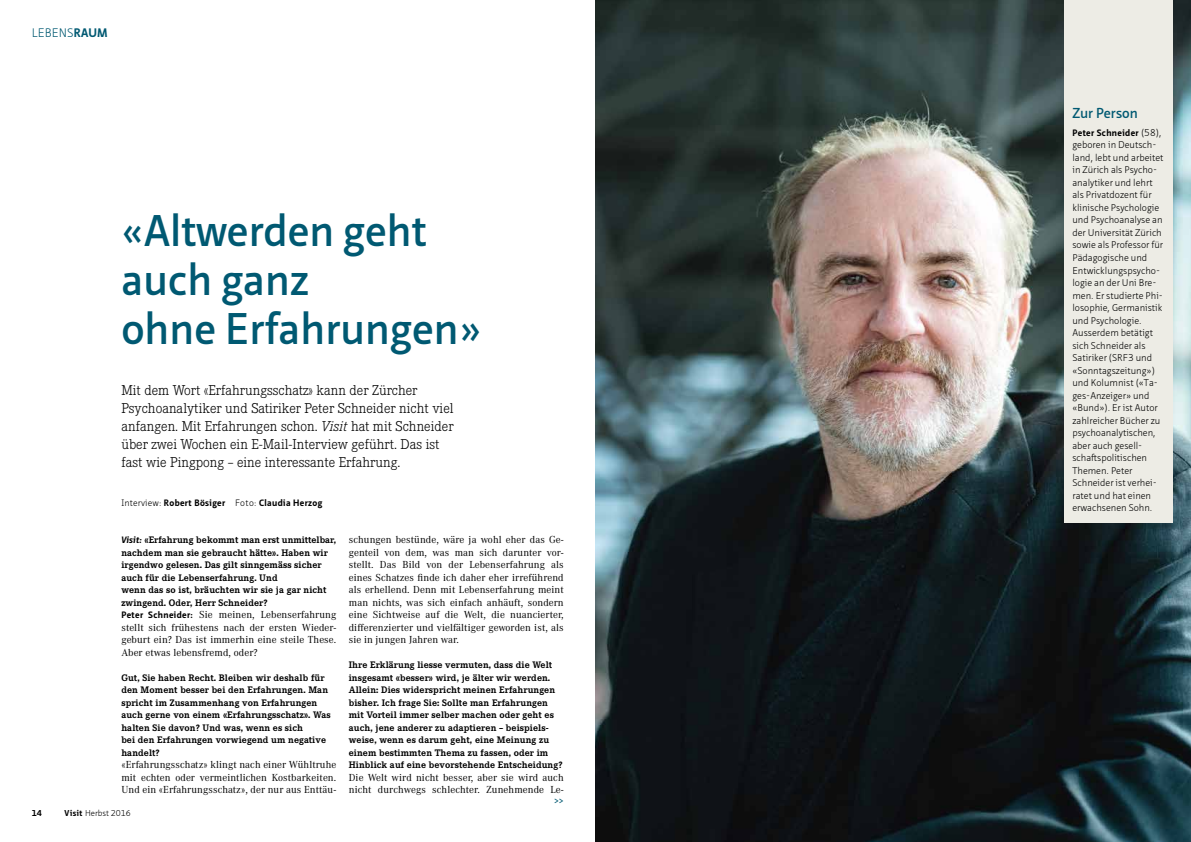
<style>
.page{position:relative;width:1191px;height:842px;background:#fff}
.page>*{position:absolute;margin:0;border:0;box-sizing:border-box;transform-origin:0 0}
.t1{font:600 43px/49px "Neue Sans Pro";color:#005972}
.t2{font:300 14px/18px "Corporate E";color:#000}
.t3{font:600 14px "Neue Sans Pro";color:#005972}
.t4{font:300 12px "Neue Sans Pro";letter-spacing:.01em;color:#005972}
.t5{font:10px/12.5px "Corporate A";letter-spacing:.01em;color:#000;text-align:justify}
.t6{font:10px "Neue Sans Pro";color:#005972}
.t7{font:300 9.5px/12.5px "Neue Sans Pro";color:#000}
.t8{font:700 9.3px/12.5px "Corporate E";letter-spacing:.01em;color:#000}
.t9{font:700 9px "Neue Sans Pro";letter-spacing:.04em;color:#000}
.t10{font:300 8.3px "Neue Sans Pro";color:#000}
.t11{font:700 8.3px "Neue Sans Pro";color:#000}
.s1{font-weight:700}
.s2{font-style:italic}
.s3{font-weight:300}
.s4{font-family:"Neue Sans Pro";font-style:italic;font-size:9px}
.s5{font-family:"Neue Sans Pro";font-weight:700;font-size:9px}
.s6{font-weight:300;font-size:9.5px}
</style>
<div class="page">
<img style="left:595px;top:0;width:596px;height:842px">
<div style="left:1064px;top:0;width:108px;height:522px;background:#edece5"></div>
<p class="t4" style="left:32px;top:25px;width:77px">lebens<span class="s1">raum</span></p>
<h1 class="t1" style="left:121px;top:206px;width:362px">«Altwerden geht auch ganz<br>ohne Erfahrungen»</h1>
<p class="t2" style="left:121px;top:381px;width:334px">Mit dem Wort «Erfahrungsschatz» kann der Zürcher Psychoanalytiker und Satiriker Peter Schneider nicht viel anfangen. Mit Erfahrungen schon. <span class="s2">Visit</span> hat mit Schneider über zwei Wochen ein E-Mail-Interview geführt. Das ist fast wie Pingpong – eine interessante Erfahrung.</p>
<p class="t9" style="left:121px;top:496px;width:202px"><span class="s3">Interview:</span> Robert Bösiger <span class="s3">Foto:</span> Claudia Herzog</p>
<p class="t8" style="left:121px;top:534px;width:216px"><span class="s4">Visit:</span> «Erfahrung bekommt man erst unmittelbar, nachdem man sie gebraucht hätte». Haben wir irgendwo gelesen. Das gilt sinngemäss sicher auch für die Lebenserfahrung. Und<br>wenn das so ist, bräuchten wir sie ja gar nicht zwingend. Oder, Herr Schneider?</p>
<p class="t5" style="left:121px;top:608px;width:216px"><span class="s5">Peter Schneider:</span> Sie meinen, Lebenserfahrung stellt sich frühestens nach der ersten Wieder&shy;geburt ein? Das ist immerhin eine steile These.<br>Aber etwas lebensfremd, oder?</p>
<p class="t8" style="left:121px;top:671px;width:211px">Gut, Sie haben Recht. Bleiben wir deshalb für den Moment besser bei den Erfahrungen. Man spricht im Zusammenhang von Erfahrungen auch gerne von einem «Erfahrungsschatz». Was halten Sie davon? Und was, wenn es sich<br>bei den Erfahrungen vorwiegend um negative handelt?</p>
<p class="t5" style="left:121px;top:758px;width:216px">«Erfahrungsschatz» klingt nach einer Wühltruhe mit echten oder vermeintlichen Kostbarkeiten.<br>Und ein «Erfahrungsschatz», der nur aus Enttäu-</p>
<p class="t5" style="left:349px;top:533px;width:216px">schungen bestünde, wäre ja wohl eher das Ge&shy;genteil von dem, was man sich darunter vor&shy;stellt. Das Bild von der Lebenserfahrung als eines Schatzes finde ich daher eher irreführend als erhellend. Denn mit Lebenserfahrung meint man nichts, was sich einfach anhäuft, sondern eine Sichtweise auf die Welt, die nuancierter, differenzierter und vielfältiger geworden ist, als sie in jungen Jahren war.</p>
<p class="t8" style="left:349px;top:659px;width:215px">Ihre Erklärung liesse vermuten, dass die Welt insgesamt «besser» wird, je älter wir werden.<br>Allein: Dies widerspricht meinen Erfahrungen bisher. Ich frage Sie: Sollte man Erfahrungen mit Vorteil immer selber machen oder geht es auch, jene anderer zu adaptieren – beispiels&shy;weise, wenn es darum geht, eine Meinung zu einem bestimmten Thema zu fassen, oder im Hinblick auf eine bevorstehende Entscheidung?</p>
<p class="t5" style="left:349px;top:771px;width:216px">Die Welt wird nicht besser, aber sie wird auch nicht durchwegs schlechter. Zunehmende Le-</p>
<p class="t6" style="left:553px;top:794px;width:12px">&gt;&gt;</p>
<p class="t11" style="left:32px;top:807px;width:11px">14</p>
<p class="t10" style="left:65px;top:807px;width:68px"><span class="s1">Visit</span> Herbst 2016</p>
<h2 class="t3" style="left:1072px;top:104px;width:67px">Zur Person</h2>
<p class="t9" style="left:1072px;top:127px;width:90px">Peter Schneider <span class="s6">(58),</span></p>
<p class="t7" style="left:1072px;top:139px;width:93px">geboren in Deutsch&shy;land, lebt und arbeitet in Zürich als Psycho&shy;analytiker und lehrt als Privatdozent für klinische Psychologie und Psychoanalyse an der Universität Zürich sowie als Professor für<br>Pädagogische und<br>Entwicklungspsycho&shy;logie an der Uni Bre&shy;men. Er studierte Phi&shy;losophie, Germanistik und Psychologie.<br>Ausserdem betätigt sich Schneider als<br>Satiriker (SRF3 und «Sonntagszeitung») und Kolumnist («Ta&shy;ges-Anzeiger» und «Bund»). Er ist Autor zahlreicher Bücher zu psychoanalytischen, aber auch gesell&shy;schaftspolitischen<br>Themen. Peter<br>Schneider ist verhei&shy;ratet und hat einen erwachsenen Sohn.</p>
</div>
